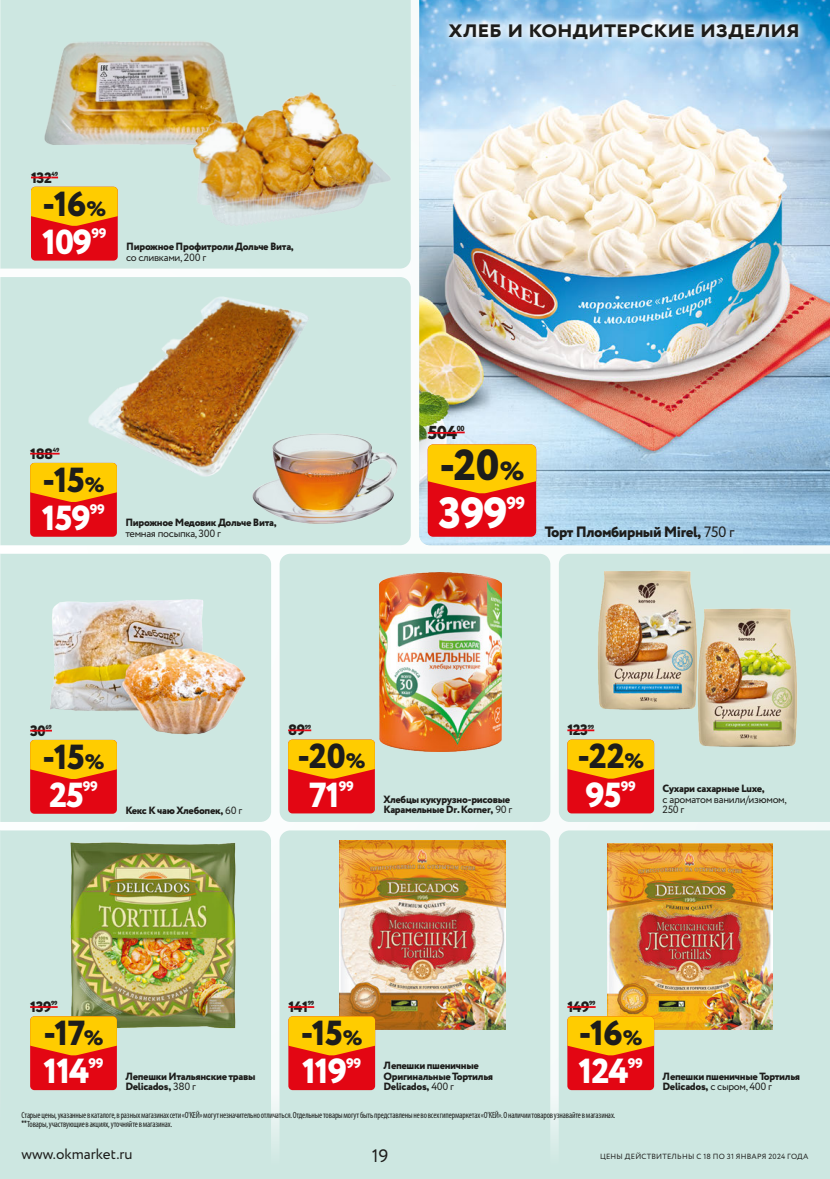
<style>
.page{position:relative;width:830px;height:1179px;background:#f9fcfc}
.page>*{position:absolute;margin:0;border:0;box-sizing:border-box;transform-origin:0 0}
.t1{font:800 43.5px "Circe";color:#1d1d1b}
.t2{font:800 43.5px "Circe";color:#fff}
.t3{font:800 34.8px "Circe";letter-spacing:-.015em;color:#1d1d1b}
.t4{font:800 34.8px "Circe";letter-spacing:-.03em;color:#fff}
.t5{font:700 24px "Circe";color:#1d1d1b}
.t6{font:800 18.75px "Circe";color:#1d1d1b}
.t7{font:18px "Circe";color:#1d1d1b}
.t8{font:800 17.4px "Circe";color:#fff}
.t9{font:800 15px "Circe";letter-spacing:-.03em;color:#1d1d1b}
.t10{font:15px "Circe";color:#1d1d1b}
.t11{font:800 13.95px "Circe";letter-spacing:-.03em;color:#fff}
.t12{font:800 10.5px/10.5px "Circe";letter-spacing:-.03em;color:#1d1d1b}
.t13{font:10.5px "Circe";letter-spacing:-.03em;color:#1d1d1b}
.t14{font:condensed 9px/9px "Myriad Pro";letter-spacing:-.015em;color:#1d1d1b;scale:.95 1}
.t15{font:7.5px "Circe";letter-spacing:.03em;color:#1d1d1b}
.t16{font:800 7.5px "Circe";color:#1d1d1b}
.t17{font:800 6px "Circe";letter-spacing:-.03em;color:#1d1d1b}
.s1{font-size:20.85px}
.s2{font-size:26.1px}
.s3{font-weight:400}
.s4{font-weight:800}
.s5{font-family:"PT Sans";font-weight:700}
</style>
<div class="page">
<div style="left:559px;top:830px;width:271px;height:250px;background:#cde7e1"></div>
<div style="left:279px;top:830px;width:271px;height:250px;background:#cde7e1"></div>
<div style="left:1px;top:830px;width:270px;height:250px;background:#cde7e1"></div>
<div style="left:1px;top:0;width:410px;height:268px;background:#cde7e1"></div>
<div style="left:0;top:277px;width:411px;height:268px;background:#cde7e1"></div>
<div style="left:559px;top:554px;width:271px;height:268px;background:#cde7e1"></div>
<div style="left:280px;top:554px;width:270px;height:268px;background:#cde7e1;border-radius:11px"></div>
<div style="left:0;top:554px;width:271px;height:268px;background:#cde7e1"></div>
<img style="left:379px;top:573px;width:122px;height:178px">
<div style="left:288px;top:739px;width:87px;height:74px;background:#e30613;border-radius:4px"></div>
<svg style="left:288px;top:739px;width:87px;height:40px;background:#fab205"></svg>
<svg style="left:288px;top:729px;width:23px;height:2px"></svg>
<img style="left:672px;top:584px;width:149px;height:188px">
<img style="left:576px;top:554px;width:144px;height:181px">
<div style="left:567px;top:739px;width:87px;height:74px;background:#e30613;border-radius:4px"></div>
<svg style="left:567px;top:739px;width:87px;height:40px;background:#fab205"></svg>
<hr style="left:567px;top:729px;width:21px;height:2px;background:#e30613">
<svg style="left:588px;top:729px;width:6px;height:2px"></svg>
<img style="left:22px;top:554px;width:246px;height:247px">
<div style="left:30px;top:740px;width:87px;height:73px;background:#e30613;border-radius:4px"></div>
<svg style="left:30px;top:740px;width:87px;height:39px;background:#fbb402"></svg>
<svg style="left:30px;top:730px;width:22px;height:1px"></svg>
<img style="left:77px;top:287px;width:246px;height:205px">
<div style="left:30px;top:463px;width:87px;height:74px;background:#e30613;border-radius:4px"></div>
<svg style="left:30px;top:463px;width:87px;height:39px;background:#fbb402"></svg>
<svg style="left:30px;top:453px;width:30px;height:1px"></svg>
<img style="left:39px;top:40px;width:218px;height:109px">
<img style="left:186px;top:84px;width:216px;height:146px">
<div style="left:31px;top:187px;width:87px;height:74px;background:#e30613;border-radius:4px"></div>
<svg style="left:31px;top:187px;width:87px;height:39px;background:#fbb302"></svg>
<svg style="left:31px;top:177px;width:27px;height:1px"></svg>
<img style="left:339px;top:840px;width:167px;height:189px">
<div style="left:288px;top:1016px;width:87px;height:74px;background:#e30613;border-radius:4px"></div>
<svg style="left:288px;top:1016px;width:87px;height:39px;background:#fbb503"></svg>
<hr style="left:288px;top:1006px;width:20px;height:2px;background:#e30613">
<svg style="left:308px;top:1006px;width:6px;height:2px"></svg>
<img style="left:608px;top:843px;width:164px;height:186px">
<div style="left:567px;top:1016px;width:87px;height:74px;background:#e30613;border-radius:4px"></div>
<svg style="left:567px;top:1016px;width:87px;height:39px;background:#fbb503"></svg>
<hr style="left:567px;top:1006px;width:22px;height:2px;background:#e30613">
<svg style="left:589px;top:1006px;width:7px;height:2px"></svg>
<img style="left:64px;top:840px;width:178px;height:190px">
<div style="left:30px;top:1016px;width:87px;height:74px;background:#e30613;border-radius:4px"></div>
<svg style="left:30px;top:1016px;width:87px;height:39px;background:#fbb503"></svg>
<hr style="left:30px;top:1006px;width:21px;height:2px;background:#e30613">
<svg style="left:51px;top:1006px;width:7px;height:2px"></svg>
<img style="left:419px;top:0;width:411px;height:545px">
<div style="left:428px;top:444px;width:108px;height:93px;background:#e30613;border-radius:5px"></div>
<svg style="left:428px;top:444px;width:108px;height:49px;background:#fbb503"></svg>
<hr style="left:428px;top:432px;width:29px;height:2px;background:#e30613">
<svg style="left:457px;top:431px;width:8px;height:2px"></svg>
<img style="left:251px;top:424px;width:155px;height:109px">
<div style="left:0;top:1080px;width:830px;height:99px;background:#cde7e1"></div>
<svg style="left:440px;top:15px;width:367px;height:33px"></svg>
<svg style="left:0;top:0;width:1px;height:268px"></svg>
<svg style="left:0;top:830px;width:1px;height:250px"></svg>
<h3 class="t9" style="left:31px;top:167px;width:22px">132</h3>
<p class="t17" style="left:51px;top:170px;width:8px">49</p>
<h2 class="t3" style="left:43px;top:180px;width:65px">-16<span class="s1">%</span></h2>
<h3 class="t11" style="left:91px;top:224px;width:17px">99</h3>
<h2 class="t4" style="left:42px;top:218px;width:52px">109</h2>
<p class="t12" style="left:126px;top:242px;width:169px">Пирожное Профитроли Дольче Вита,</p>
<p class="t13" style="left:126px;top:250px;width:81px">со сливками, 200 г</p>
<h3 class="t9" style="left:30px;top:443px;width:25px">188</h3>
<p class="t17" style="left:53px;top:446px;width:8px">49</p>
<h2 class="t3" style="left:43px;top:456px;width:63px">-15<span class="s1">%</span></h2>
<h3 class="t11" style="left:90px;top:500px;width:17px">99</h3>
<h2 class="t4" style="left:42px;top:494px;width:51px">159</h2>
<p class="t12" style="left:125px;top:518px;width:153px">Пирожное Медовик Дольче Вита,</p>
<p class="t13" style="left:125px;top:526px;width:97px">темная посыпка, 300 г</p>
<h3 class="t5" style="left:449px;top:13px;width:353px">хлеб и кондитерские изделия</h3>
<h3 class="t6" style="left:428px;top:420px;width:31px">504</h3>
<p class="t16" style="left:457px;top:423px;width:9px">00</p>
<h1 class="t1" style="left:439px;top:436px;width:87px">-20<span class="s2">%</span></h1>
<h3 class="t8" style="left:506px;top:491px;width:20px">99</h3>
<h1 class="t2" style="left:439px;top:484px;width:71px">399</h1>
<h3 class="t9" style="left:545px;top:521px;width:191px">Торт Пломбирный Mirel, <span class="s3">750 г</span></h3>
<h3 class="t9" style="left:30px;top:720px;width:17px">30</h3>
<p class="t17" style="left:45px;top:723px;width:8px">69</p>
<h2 class="t3" style="left:43px;top:733px;width:63px">-15<span class="s1">%</span></h2>
<h3 class="t9" style="left:288px;top:720px;width:19px">89</h3>
<p class="t17" style="left:305px;top:722px;width:8px">99</p>
<h2 class="t3" style="left:297px;top:733px;width:70px">-20<span class="s1">%</span></h2>
<h3 class="t9" style="left:567px;top:720px;width:22px">123</h3>
<p class="t17" style="left:588px;top:722px;width:8px">99</p>
<h2 class="t3" style="left:577px;top:733px;width:68px">-22<span class="s1">%</span></h2>
<h3 class="t11" style="left:83px;top:777px;width:17px">99</h3>
<h2 class="t4" style="left:49px;top:771px;width:36px">25</h2>
<p class="t12" style="left:125px;top:805px;width:118px">Кекс К чаю Хлебопек, <span class="s3">60 г</span></p>
<h3 class="t11" style="left:339px;top:776px;width:17px">99</h3>
<h2 class="t4" style="left:309px;top:771px;width:32px">71</h2>
<p class="t12" style="left:383px;top:794px;width:128px">Хлебцы кукурузно-рисовые</p>
<p class="t12" style="left:383px;top:805px;width:130px">Карамельные Dr. Korner, <span class="s3">90 г</span></p>
<h3 class="t11" style="left:621px;top:776px;width:17px">99</h3>
<h2 class="t4" style="left:586px;top:771px;width:38px">95</h2>
<p class="t12" style="left:663px;top:784px;width:104px">Сухари сахарные Luxe,</p>
<p class="t13" style="left:663px;top:792px;width:126px">с ароматом ванили/изюмом,</p>
<p class="t13" style="left:663px;top:803px;width:23px">250 г</p>
<h3 class="t9" style="left:30px;top:996px;width:23px">139</h3>
<p class="t17" style="left:51px;top:999px;width:8px">99</p>
<h2 class="t3" style="left:43px;top:1009px;width:62px">-17<span class="s1">%</span></h2>
<h3 class="t9" style="left:288px;top:996px;width:21px">141</h3>
<p class="t17" style="left:308px;top:999px;width:8px">99</p>
<h2 class="t3" style="left:301px;top:1009px;width:63px">-15<span class="s1">%</span></h2>
<h3 class="t9" style="left:567px;top:996px;width:24px">149</h3>
<p class="t17" style="left:589px;top:999px;width:8px">99</p>
<h2 class="t3" style="left:579px;top:1009px;width:65px">-16<span class="s1">%</span></h2>
<h3 class="t11" style="left:88px;top:1053px;width:17px">99</h3>
<h2 class="t4" style="left:44px;top:1047px;width:47px">114</h2>
<p class="t12" style="left:125px;top:1071px;width:132px">Лепешки Итальянские травы</p>
<p class="t12" style="left:125px;top:1082px;width:72px">Delicados, <span class="s3">380 г</span></p>
<h3 class="t11" style="left:346px;top:1053px;width:17px">99</h3>
<h2 class="t4" style="left:302px;top:1047px;width:47px">119</h2>
<p class="t12" style="left:384px;top:1061px;width:111px">Лепешки пшеничные<br>Оригинальные Тортилья</p>
<p class="t12" style="left:384px;top:1082px;width:72px">Delicados, <span class="s3">400 г</span></p>
<h3 class="t11" style="left:628px;top:1053px;width:17px">99</h3>
<h2 class="t4" style="left:579px;top:1047px;width:52px">124</h2>
<p class="t12" style="left:663px;top:1071px;width:139px">Лепешки пшеничные Тортилья</p>
<p class="t13" style="left:663px;top:1079px;width:111px"><span class="s4">Delicados,</span> с сыром, 400 г</p>
<p class="t14" style="left:22px;top:1110px;width:626px">Старые цены, указанные в каталоге, в разных магазинах сети «О'КЕЙ» могут незначительно отличаться. Отдельные товары могут быть представлены не во всех гипермаркетах «О'КЕЙ». О наличии товаров узнавайте в магазинах. <span class="s5">**</span>Товары, участвующие в акциях, уточняйте в магазинах.</p>
<h3 class="t10" style="left:22px;top:1144px;width:113px">www.okmarket.ru</h3>
<h3 class="t7" style="left:372px;top:1143px;width:18px">19</h3>
<p class="t15" style="left:600px;top:1151px;width:210px">ЦЕНЫ ДЕЙСТВИТЕЛЬНЫ с 18 по 31 января 2024 ГОДА</p>
</div>
